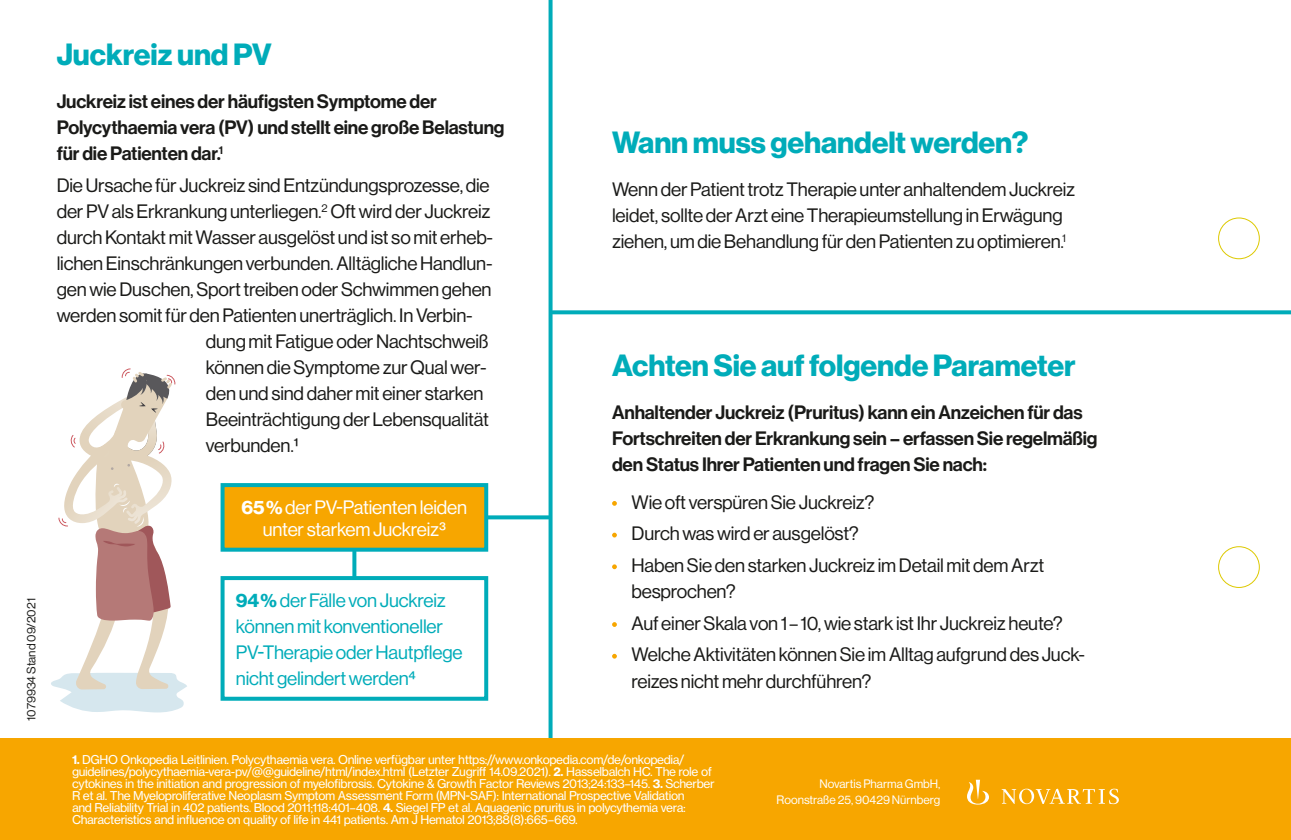
<style>
.page{position:relative;width:1291px;height:840px;background:#fff}
.page>*{position:absolute;margin:0;border:0;box-sizing:border-box;transform-origin:0 0}
.t1{font:700 30px "Volta Modern Display 75";letter-spacing:-.005em;color:#00acb9}
.t2{font:19px/31.6px "Volta Modern Display 55 Roman";letter-spacing:-.01em;color:#1a1a18}
.t3{font:500 19px/26px "Volta Modern Display 65";letter-spacing:-.01em;color:#1a1a18}
.t4{font:19px/26px "Volta Modern Display 55 Roman";letter-spacing:-.01em;color:#00acb9}
.t5{font:19px/22px "Volta Modern Display 55 Roman";letter-spacing:-.01em;color:#fff;text-align:center}
.t6{font:12px/12px "Volta Modern Text 55 Roman";letter-spacing:-.03em;color:#fff}
.t7{font:12px/16px "Volta Modern Display 55 Roman";color:#fff;text-align:right}
.t8{font:12px "Volta Modern Display 55 Roman";color:#1a1a18}
.s1{font-family:"Volta Modern Display 75";font-weight:700}
.s2{font-family:"Volta Modern Text 75";font-weight:700}
</style>
<div class="page">
<svg style="left:548px;top:0;width:4px;height:738px;fill:#00acb9"></svg>
<div style="left:0;top:738px;width:1291px;height:101px;background:#f7a600"></div>
<svg style="left:488px;top:515px;width:60px;height:4px"></svg>
<svg style="left:552px;top:310px;width:739px;height:4px;fill:#00acb9"></svg>
<svg style="left:51px;top:368px;width:136px;height:344px"></svg>
<svg style="left:352px;top:551px;width:4px;height:24px"></svg>
<svg style="left:967px;top:779px;width:152px;height:25px"></svg>
<svg style="left:612px;top:501px;width:5px;height:4px"></svg>
<svg style="left:612px;top:532px;width:5px;height:5px"></svg>
<svg style="left:612px;top:564px;width:5px;height:5px"></svg>
<svg style="left:612px;top:622px;width:5px;height:4px"></svg>
<svg style="left:612px;top:653px;width:5px;height:5px"></svg>
<div style="left:221px;top:575px;width:267px;height:125px;border:4px solid #00acb9"></div>
<div style="left:223px;top:485px;width:263px;height:64px;background:#f7a600"></div>
<div style="left:221px;top:483px;width:267px;height:68px;border:4px solid #00acb9"></div>
<div style="left:1218px;top:218px;width:41px;height:41px;border:1px solid #ddc900;border-radius:50%"></div>
<div style="left:1218px;top:546px;width:41px;height:41px;border:1px solid #ddc900;border-radius:50%"></div>
<p class="t8" style="left:24px;top:720px;width:124px;rotate:-90deg">1079934 Stand 09/2021</p>
<h1 class="t1" style="left:57px;top:37px;width:216px">Juckreiz und PV</h1>
<p class="t3" style="left:57px;top:89px;width:449px">Juckreiz ist eines der häufigsten Symptome der<br>Polycythaemia vera (PV) und stellt eine große Belastung für die Patienten dar.<sup>1</sup></p>
<p class="t2" style="left:57px;top:169px;width:434px">Die Ursache für Juckreiz sind Entzündungsprozesse, die</p>
<p class="t2" style="left:57px;top:195px;width:435px">der PV als Erkrankung unterliegen.<sup>2</sup> Oft wird der Juckreiz</p>
<p class="t2" style="left:57px;top:221px;width:438px">durch Kontakt mit Wasser ausgelöst und ist so mit erheb-</p>
<p class="t2" style="left:57px;top:247px;width:437px">lichen Einschränkungen verbunden. Alltägliche Handlun-</p>
<p class="t2" style="left:57px;top:273px;width:436px">gen wie Duschen, Sport treiben oder Schwimmen gehen</p>
<p class="t2" style="left:57px;top:299px;width:417px">werden somit für den Patienten unerträglich. In Verbin-</p>
<p class="t2" style="left:206px;top:325px;width:284px">dung mit Fatigue oder Nachtschweiß</p>
<p class="t2" style="left:206px;top:351px;width:282px">können die Symptome zur Qual wer-</p>
<p class="t2" style="left:206px;top:377px;width:279px">den und sind daher mit einer starken</p>
<p class="t2" style="left:206px;top:403px;width:285px">Beeinträchtigung der Lebensqualität</p>
<p class="t2" style="left:206px;top:429px;width:94px">verbunden.1</p>
<p class="t5" style="left:242px;top:496px;width:227px"><span class="s1">65 %</span> der PV-Patienten leiden unter starkem Juckreiz3</p>
<p class="t4" style="left:236px;top:587px;width:228px"><span class="s1">94 %</span> der Fälle von Juckreiz können mit konventioneller<br>PV-Therapie oder Hautpflege nicht gelindert werden4</p>
<h1 class="t1" style="left:612px;top:125px;width:418px">Wann muss gehandelt werden?</h1>
<p class="t2" style="left:612px;top:176px;width:464px;line-height:26px">Wenn der Patient trotz Therapie unter anhaltendem Juckreiz leidet, sollte der Arzt eine Therapieumstellung in Erwägung ziehen, um die Behandlung für den Patienten zu optimieren.<sup>1</sup></p>
<h1 class="t1" style="left:612px;top:348px;width:465px">Achten Sie auf folgende Parameter</h1>
<p class="t3" style="left:612px;top:399px;width:487px">Anhaltender Juckreiz (Pruritus) kann ein Anzeichen für das<br>Fortschreiten der Erkrankung sein – erfassen Sie regelmäßig den Status Ihrer Patienten und fragen Sie nach:</p>
<p class="t2" style="left:631px;top:485px;width:414px">Wie oft verspüren Sie Juckreiz?<br>Durch was wird er ausgelöst?<br>Haben Sie den starken Juckreiz im Detail mit dem Arzt</p>
<p class="t2" style="left:631px;top:575px;width:455px">besprochen?<br>Auf einer Skala von 1 – 10, wie stark ist Ihr Juckreiz heute?<br>Welche Aktivitäten können Sie im Alltag aufgrund des Juck-</p>
<p class="t2" style="left:631px;top:664px;width:241px">reizes nicht mehr durchführen?</p>
<p class="t6" style="left:72px;top:752px;width:644px"><span class="s2">1.</span> DGHO Onkopedia Leitlinien. Polycythaemia vera. Online verfügbar unter https://www.onkopedia.com/de/onkopedia/ guidelines/polycythaemia-vera-pv/@@guideline/html/index.html (Letzter Zugriff 14.09.2021). <span class="s2">2.</span> Hasselbalch HC. The role of cytokines in the initiation and progression of myelofibrosis. Cytokine &amp; Growth Factor Reviews 2013;24:133–145. <span class="s2">3.</span> Scherber R et al. The Myeloproliferative Neoplasm Symptom Assessment Form (MPN-SAF): International Prospective Validation<br>and Reliability Trial in 402 patients. Blood 2011;118:401–408. <span class="s2">4.</span> Siegel FP et al. Aquagenic pruritus in polycythemia vera:<br>Characteristics and influence on quality of life in 441 patients. Am J Hematol 2013;88(8):665–669.</p>
<p class="t7" style="left:776px;top:775px;width:165px">Novartis Pharma GmbH,<br>Roonstraße 25, 90429 Nürnberg</p>
</div>
